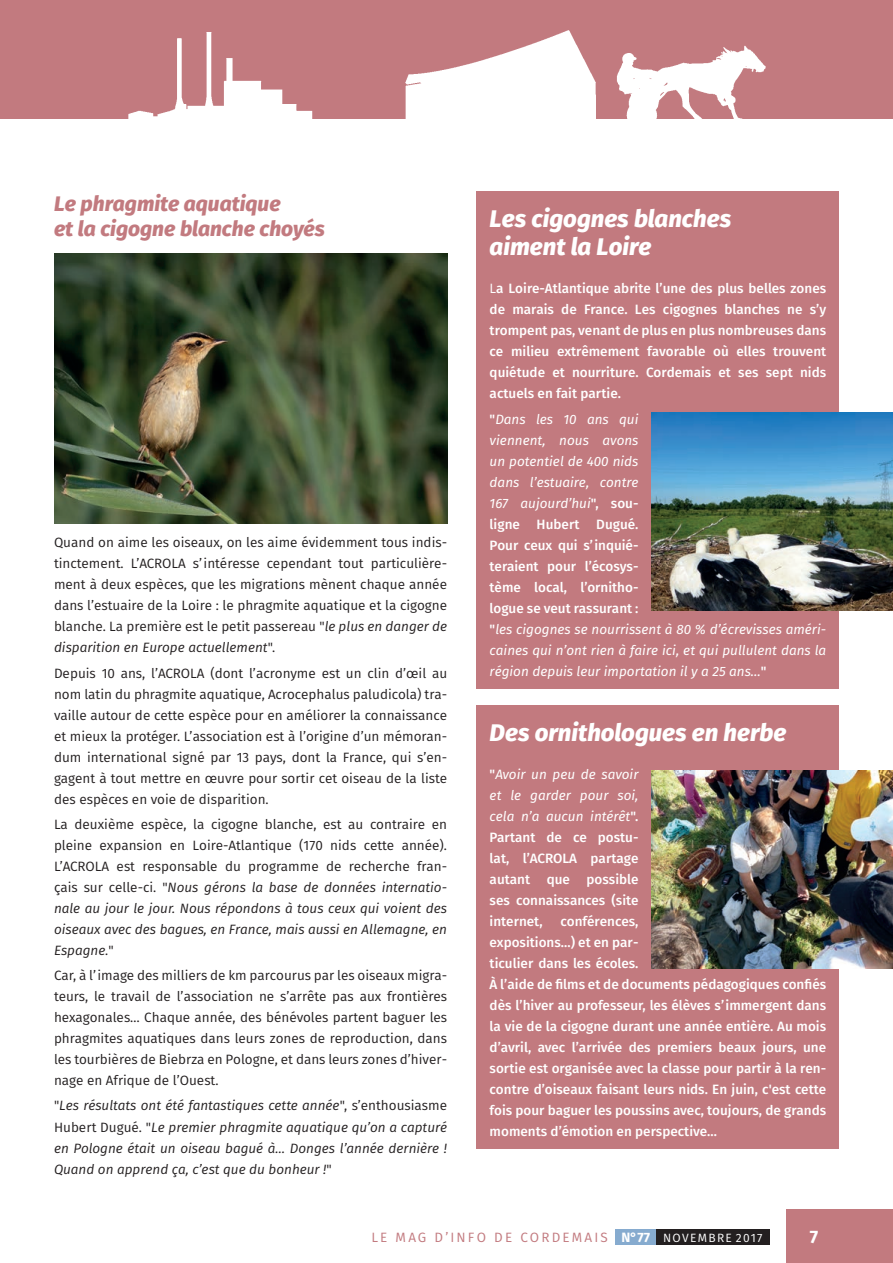
<style>
.page{position:relative;width:893px;height:1263px;background:#fff}
.page>*{position:absolute;margin:0;border:0;box-sizing:border-box;transform-origin:0 0}
.t1{font:italic 800 24px/28.8px "Fira Sans";color:#fff}
.t2{font:italic 800 21px/25.2px "Fira Sans";color:#c27a7f}
.t3{font:700 18px "Fira Sans";color:#fff}
.t4{font:13.5px/21px "Fira Sans";color:#231f20;text-align:justify}
.t5{font:500 13.5px/21px "Fira Sans";color:#fff;text-align:justify}
.t6{font:italic 13.5px/21px "Fira Sans";color:#fff}
.t7{font:italic 13.5px/21px "Fira Sans";color:#231f20;text-align:justify}
.t8{font:13.5px "Fira Sans";letter-spacing:.16em;color:#c27a7f}
.s1{font-style:italic}
.s2{font-style:normal}
.s3{font-weight:400}
.s4{font-weight:500;font-style:normal}
.s5{font-weight:400;font-style:italic}
.s6{font-weight:700;color:#fff}
.s7{font-size:12px;color:#fff}
</style>
<div class="page">
<div style="left:787px;top:1210px;width:106px;height:53px;background:#c27a7f"></div>
<div style="left:0;top:0;width:893px;height:119px;background:#c27a7f"></div>
<img style="left:128px;top:30px;width:638px;height:89px">
<div style="left:615px;top:1229px;width:41px;height:16px;background:#86abcf"></div>
<div style="left:656px;top:1229px;width:114px;height:16px;background:#231f20"></div>
<img style="left:54px;top:253px;width:393px;height:270px">
<div style="left:477px;top:706px;width:362px;height:443px;background:#c27a7f"></div>
<div style="left:477px;top:191px;width:362px;height:497px;background:#c27a7f"></div>
<img style="left:651px;top:412px;width:242px;height:198px">
<img style="left:651px;top:771px;width:242px;height:197px">
<h2 class="t2" style="left:54px;top:189px;width:272px">Le phragmite aquatique<br>et la cigogne blanche choyés</h2>
<p class="t4" style="left:54px;top:532px;width:395px">Quand on aime les oiseaux, on les aime évidemment tous indis&shy;tinctement. L’ACROLA s’intéresse cependant tout particulière&shy;ment à deux espèces, que les migrations mènent chaque année dans l’estuaire de la Loire : le phragmite aquatique et la cigogne blanche. La première est le petit passereau "<span class="s1">le plus en danger de disparition en Europe actuellement</span>".</p>
<p class="t4" style="left:54px;top:662px;width:395px">Depuis 10 ans, l’ACROLA (dont l’acronyme est un clin d’œil au nom latin du phragmite aquatique, Acrocephalus paludicola) tra&shy;vaille autour de cette espèce pour en améliorer la connaissance et mieux la protéger. L’association est à l’origine d’un mémoran&shy;dum international signé par 13 pays, dont la France, qui s’en&shy;gagent à tout mettre en œuvre pour sortir cet oiseau de la liste des espèces en voie de disparition.</p>
<p class="t4" style="left:54px;top:813px;width:395px">La deuxième espèce, la cigogne blanche, est au contraire en pleine expansion en Loire-Atlantique (170 nids cette année).<br>L’ACROLA est responsable du programme de recherche fran&shy;çais sur celle-ci. "<span class="s1">Nous gérons la base de données internatio&shy;nale au jour le jour. Nous répondons à tous ceux qui voient des oiseaux avec des bagues, en France, mais aussi en Allemagne, en Espagne.</span>"</p>
<p class="t4" style="left:54px;top:965px;width:395px">Car, à l’image des milliers de km parcourus par les oiseaux migra&shy;teurs, le travail de l’association ne s’arrête pas aux frontières hexagonales… Chaque année, des bénévoles partent baguer les phragmites aquatiques dans leurs zones de reproduction, dans les tourbières de Biebrza en Pologne, et dans leurs zones d’hiver&shy;nage en Afrique de l’Ouest.</p>
<p class="t7" style="left:54px;top:1095px;width:395px"><span class="s2">"</span>Les résultats ont été fantastiques cette année<span class="s2">", s’enthousiasme Hubert Dugué. "</span>Le premier phragmite aquatique qu’on a capturé en Pologne était un oiseau bagué à… Donges l’année dernière !<br>Quand on apprend ça, c’est que du bonheur !<span class="s2">"</span></p>
<h1 class="t1" style="left:490px;top:202px;width:243px">Les cigognes blanches aiment la Loire</h1>
<p class="t5" style="left:490px;top:277px;width:338px"><span class="s3">L</span>a Loire-Atlantique abrite l’une des plus belles zones de marais de France. Les cigognes blanches ne s’y trompent pas, venant de plus en plus nombreuses dans ce milieu extrêmement favorable où elles trouvent quiétude et nourriture. Cordemais et ses sept nids actuels en fait partie.</p>
<p class="t6" style="left:490px;top:408px;width:338px"><span class="s4">"</span>Dans les 10 ans qui<br>viennent, nous avons<br>un potentiel de 400 nids<br>dans l’estuaire, contre<br>167 aujourd’hui<span class="s4">", sou-<br>ligne Hubert Dugué.<br>Pour ceux qui s’inquié-<br>teraient pour l’écosys-<br>tème local, l’ornitho-<br>logue se veut rassurant :<br>"</span>les cigognes se nourrissent à 80 % d’écrevisses améri&shy;caines qui n’ont rien à faire ici, et qui pullulent dans la région depuis leur importation il y a 25 ans…<span class="s4">"</span></p>
<h1 class="t1" style="left:490px;top:716px;width:298px">Des ornithologues en herbe</h1>
<p class="t5" style="left:490px;top:763px;width:150px">"<span class="s5">Avoir un peu de savoir et le garder pour soi, cela n’a aucun intérêt</span>".<br>Partant de ce postu&shy;lat, l’ACROLA partage autant que possible ses connaissances (site internet,</p>
<p class="t5" style="left:490px;top:910px;width:338px;text-align:left;text-indent:71px">conférences,<br>expositions…) et en par-<br>ticulier dans les écoles.<br>À l’aide de films et de documents pédagogiques confiés dès l’hiver au professeur, les élèves s’immergent dans la vie de la cigogne durant une année entière. Au mois d’avril, avec l’arrivée des premiers beaux jours, une sortie est organisée avec la classe pour partir à la ren&shy;contre d’oiseaux faisant leurs nids. En juin, c'est cette fois pour baguer les poussins avec, toujours, de grands moments d’émotion en perspective…</p>
<p class="t8" style="left:371px;top:1227px;width:392px">LE MAG D’INFO DE CORDEMAIS <span class="s6">N°77</span> <span class="s7">NOVEMBRE 2017</span></p>
<h3 class="t3" style="left:810px;top:1221px;width:10px">7</h3>
</div>
